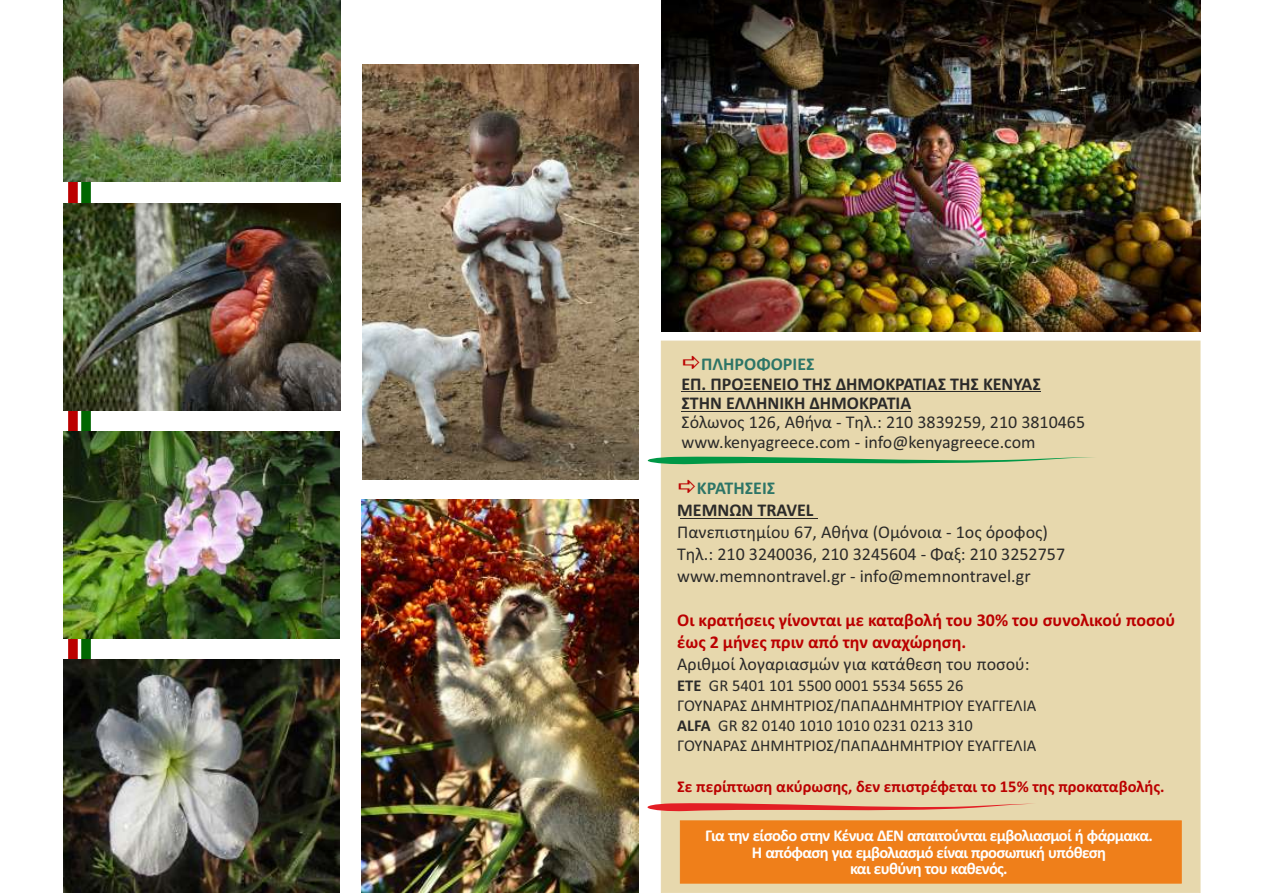
<style>
.page{position:relative;width:1263px;height:893px;background:#fff}
.page>*{position:absolute;margin:0;border:0;box-sizing:border-box;transform-origin:0 0}
.t1{font:18px/22px "Calibri";color:#2b2a29}
.t2{font:700 18px/22px "Calibri";color:#b00}
.t3{font:700 18px/19.4px "Calibri";color:#2b2a29}
.t4{font:700 18px "Calibri";color:#2d7567}
.t5{font:16.5px/20.1px "Calibri";color:#2b2a29}
.t6{font:700 16.5px/16.6px "Calibri";letter-spacing:-.04em;color:#fefefe;text-align:center}
.t7{font:700 16.5px "Calibri";color:#b00}
.s1{font-weight:700}
</style>
<div class="page">
<svg style="left:68px;top:182px;width:23px;height:478px"></svg>
<img style="left:362px;top:500px;width:277px;height:393px">
<img style="left:362px;top:64px;width:277px;height:416px">
<img style="left:63px;top:431px;width:277px;height:208px">
<img style="left:64px;top:0;width:276px;height:182px">
<img style="left:64px;top:204px;width:276px;height:207px">
<img style="left:64px;top:660px;width:275px;height:233px">
<img style="left:661px;top:0;width:539px;height:331px">
<div style="left:661px;top:341px;width:539px;height:552px;background:#e7d8ad"></div>
<hr style="left:681px;top:391px;width:360px;height:1px;background:#2b2a29">
<hr style="left:681px;top:411px;width:230px;height:1px;background:#2b2a29">
<hr style="left:680px;top:518px;width:81px;height:1px;background:#2b2a29">
<hr style="left:761px;top:518px;width:56px;height:1px;background:#2b2a29">
<svg style="left:647px;top:455px;width:449px;height:11px"></svg>
<svg style="left:647px;top:802px;width:389px;height:11px"></svg>
<div style="left:680px;top:820px;width:501px;height:63px;background:#ef7f1a"></div>
<svg style="left:683px;top:356px;width:16px;height:13px"></svg>
<svg style="left:679px;top:480px;width:16px;height:13px"></svg>
<p class="t4" style="left:701px;top:357px;width:115px">ΠΛΗΡΟΦΟΡΙΕΣ</p>
<p class="t3" style="left:681px;top:375px;width:361px">ΕΠ. ΠΡΟΞΕΝΕΙΟ ΤΗΣ ΔΗΜΟΚΡΑΤΙΑΣ ΤΗΣ ΚΕΝΥΑΣ<br>ΣΤΗΝ ΕΛΛΗΝΙΚΗ ΔΗΜΟΚΡΑΤΙΑ</p>
<p class="t1" style="left:681px;top:414px;width:405px;line-height:19.4px">Σόλωνος 126, Αθήνα - Τηλ.: 210 3839259, 210 3810465 www.kenyagreece.com - info@kenyagreece.com</p>
<p class="t4" style="left:697px;top:481px;width:80px">ΚΡΑΤΗΣΕΙΣ</p>
<p class="t3" style="left:677px;top:502px;width:138px">ΜΕΜΝΩΝ TRAVEL</p>
<p class="t1" style="left:677px;top:523px;width:389px">Πανεπιστημίου 67, Αθήνα (Ομόνοια - 1ος όροφος)<br>Τηλ.: 210 3240036, 210 3245604 - Φαξ: 210 3252757 www.memnontravel.gr - info@memnontravel.gr</p>
<p class="t2" style="left:677px;top:611px;width:500px">Οι κρατήσεις γίνονται με καταβολή του 30% του συνολικού ποσού έως 2 μήνες πριν από την αναχώρηση.</p>
<p class="t1" style="left:677px;top:655px;width:354px">Αριθμοί λογαριασμών για κατάθεση του ποσού:</p>
<p class="t5" style="left:677px;top:677px;width:361px"><span class="s1">ETE</span> GR 5401 101 5500 0001 5534 5655 26<br>ΓΟΥΝΑΡΑΣ ΔΗΜΗΤΡΙΟΣ/ΠΑΠΑΔΗΜΗΤΡΙΟΥ ΕΥΑΓΓΕΛΙΑ <span class="s1">ALFA</span> GR 82 0140 1010 1010 0231 0213 310<br>ΓΟΥΝΑΡΑΣ ΔΗΜΗΤΡΙΟΣ/ΠΑΠΑΔΗΜΗΤΡΙΟΥ ΕΥΑΓΓΕΛΙΑ</p>
<p class="t7" style="left:677px;top:779px;width:489px">Σε περίπτωση ακύρωσης, δεν επιστρέφεται το 15% της προκαταβολής.</p>
<p class="t6" style="left:705px;top:829px;width:449px">Για την είσοδο στην Κένυα ΔΕΝ απαιτούνται εμβολιασμοί ή φάρμακα.<br>Η απόφαση για εμβολιασμό είναι προσωπική υπόθεση<br>και ευθύνη του καθενός.</p>
</div>
